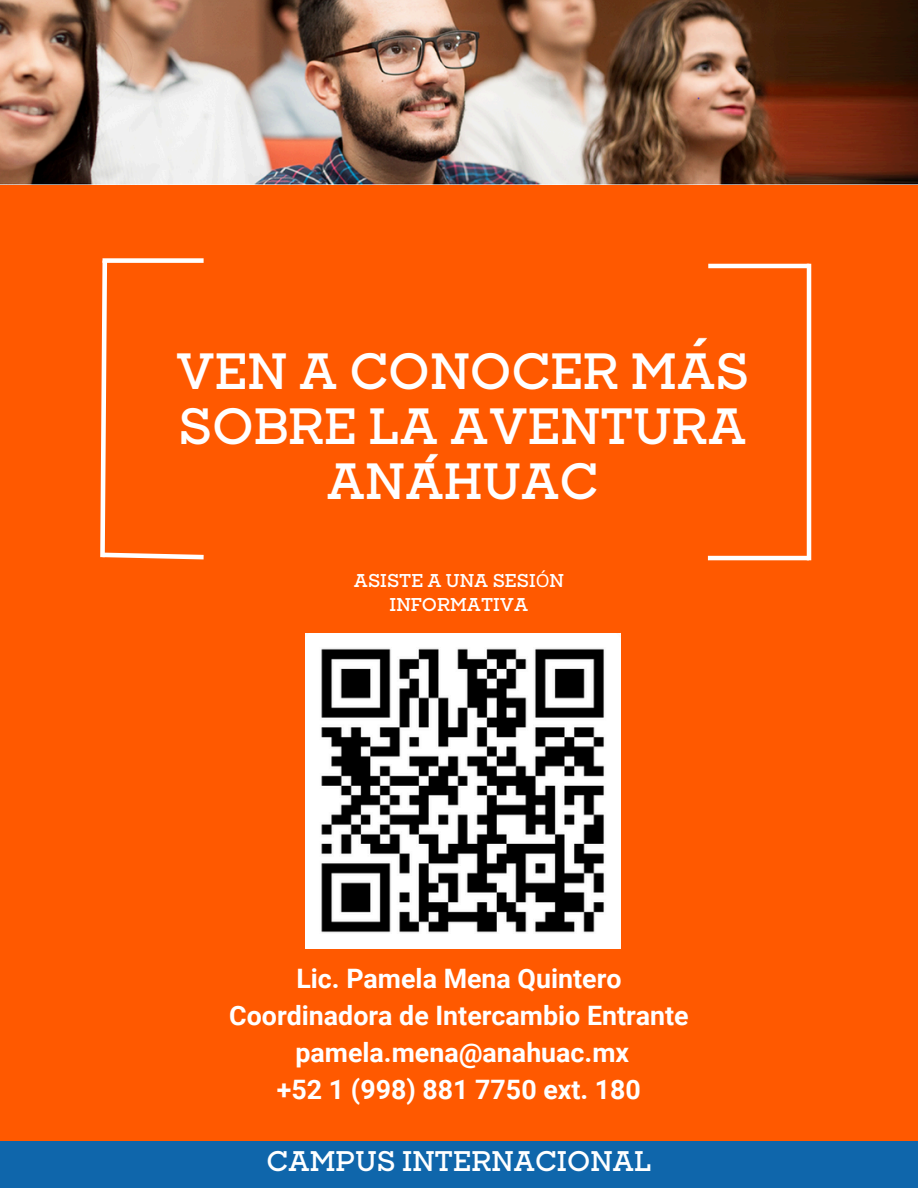
<style>
.page{position:relative;width:918px;height:1188px;background:#ff5900}
.page>*{position:absolute;margin:0;border:0;box-sizing:border-box;transform-origin:0 0}
.t1{font:600 48.75px/55.2px "YEEXGQ Sharp Slab";color:#fff;text-align:center}
.t2{font:600 27.15px "YEEXGQ Sharp Slab";color:#fff}
.t3{font:700 26.7px/37.2px "Roboto";color:#fff;text-align:center}
.t4{font:600 17.7px "YEEXGQ Sharp Slab";color:#fff}
.s1{font-family:"Noto Sans";font-weight:400}
</style>
<div class="page">
<div style="left:0;top:1142px;width:918px;height:46px;background:#0f66ab"></div>
<img style="left:0;top:0;width:918px;height:184px">
<svg style="left:100px;top:258px;width:104px;height:302px"></svg>
<hr style="left:708px;top:556px;width:101px;height:4px;background:#fff">
<hr style="left:708px;top:264px;width:101px;height:4px;background:#fff">
<hr style="left:807px;top:264px;width:4px;height:296px;background:#fff">
<img style="left:694px;top:337px;width:13px;height:9px">
<img style="left:426px;top:453px;width:13px;height:10px">
<img style="left:305px;top:633px;width:315px;height:315px">
<p class="t1" style="left:176px;top:348px;width:575px">VEN A CONOCER MAS<br>SOBRE LA AVENTURA<br>ANAHUAC</p>
<p class="t4" style="left:354px;top:573px;width:212px">ASISTE A UNA SESI<span class="s1">Ó</span>N</p>
<p class="t4" style="left:390px;top:597px;width:140px">INFORMATIVA</p>
<p class="t3" style="left:229px;top:960px;width:461px">Lic. Pamela Mena Quintero<br>Coordinadora de Intercambio Entrante pamela.mena@anahuac.mx<br>+52 1 (998) 881 7750 ext. 180</p>
<p class="t2" style="left:266px;top:1150px;width:387px">CAMPUS INTERNACIONAL</p>
</div>
